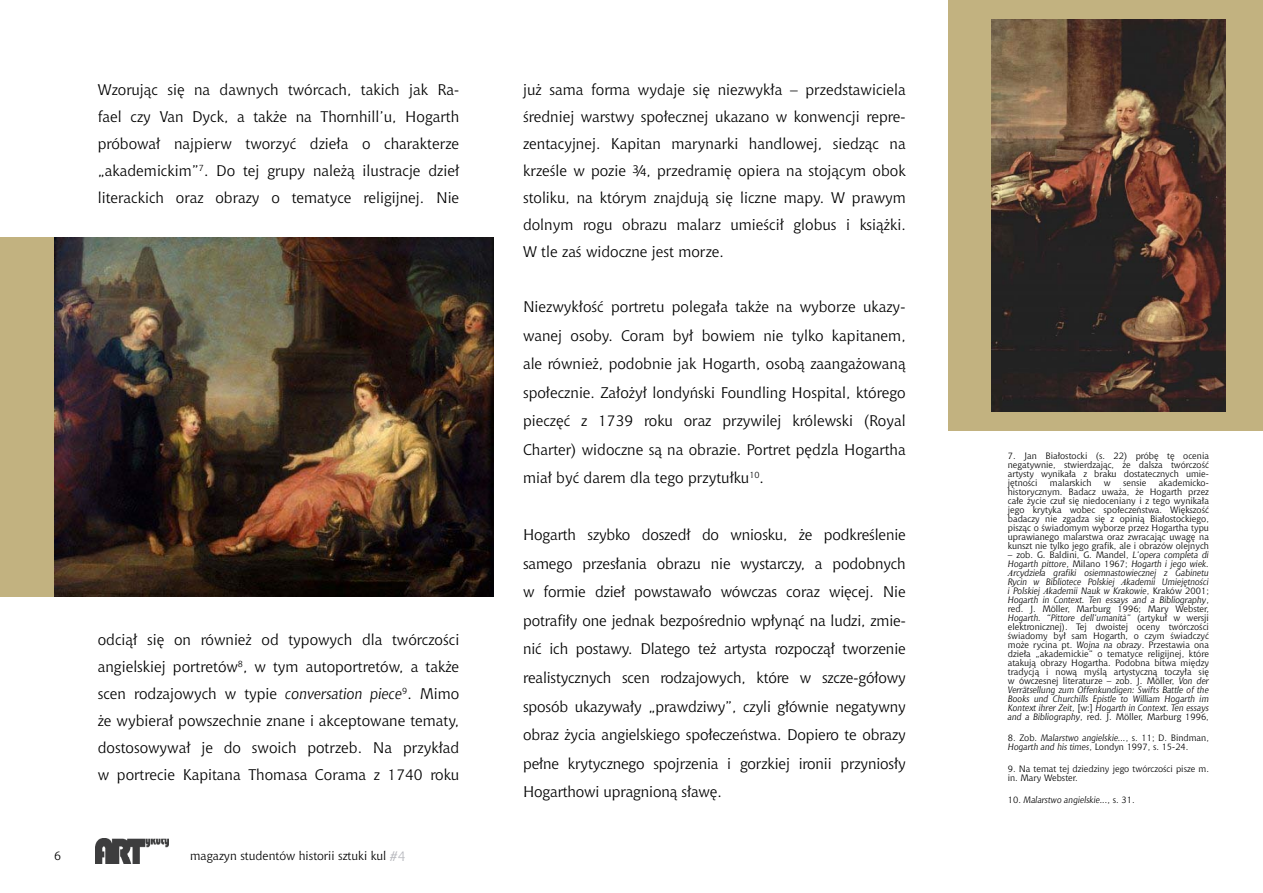
<style>
.page{position:relative;width:1263px;height:893px;background:#fff}
.page>*{position:absolute;margin:0;border:0;box-sizing:border-box;transform-origin:0 0}
.t1{font:15px/27px "Chianti PL";color:#000;text-align:justify}
.t2{font:12px "Chianti PL";color:#000}
.t3{font:italic 9px/9px "Chianti PL";color:#000;text-align:justify}
.t4{font:9px/9px "Chianti PL";color:#000;text-align:justify}
.s1{font-style:italic}
.s2{font-size:13.5px;color:#b9babf}
.s3{font-style:normal}
.s4{font-family:"Times New Roman"}
</style>
<div class="page">
<div style="left:0;top:237px;width:72px;height:360px;background:#c2b280"></div>
<img style="left:54px;top:237px;width:440px;height:360px">
<div style="left:948px;top:0;width:315px;height:430px;background:#c2b280"></div>
<img style="left:96px;top:839px;width:73px;height:24px">
<img style="left:991px;top:19px;width:235px;height:392px">
<p class="t1" style="left:98px;top:76px;width:363px">Wzorując się na dawnych twórcach, takich jak Ra&shy;fael czy Van Dyck, a także na Thornhill’u, Hogarth próbował najpierw tworzyć dzieła o charakterze „akademickim”<sup>7</sup>. Do tej grupy należą ilustracje dzieł literackich oraz obrazy o tematyce religijnej. Nie</p>
<p class="t1" style="left:98px;top:626px;width:363px">odciął się on również od typowych dla twórczości angielskiej portretów<sup>8</sup>, w tym autoportretów, a także scen rodzajowych w typie <span class="s1">conversation piece</span><sup>9</sup>. Mimo że wybierał powszechnie znane i akceptowane tematy, dostosowywał je do swoich potrzeb. Na przykład w portrecie Kapitana Thomasa Corama z 1740 roku</p>
<p class="t2" style="left:54px;top:848px;width:9px">6</p>
<p class="t2" style="left:190px;top:848px;width:217px">magazyn studentów historii sztuki kul <span class="s2">#4</span></p>
<p class="t1" style="left:523px;top:76px;width:384px">już sama forma wydaje się niezwykła – przedstawiciela średniej warstwy społecznej ukazano w konwencji repre&shy;zentacyjnej. Kapitan marynarki handlowej, siedząc na krześle w pozie ¾, przedramię opiera na stojącym obok stoliku, na którym znajdują się liczne mapy. W prawym dolnym rogu obrazu malarz umieścił globus i książki.<br>W tle zaś widoczne jest morze.</p>
<p class="t1" style="left:523px;top:293px;width:384px;line-height:28.5px">Niezwykłość portretu polegała także na wyborze ukazy&shy;wanej osoby. Coram był bowiem nie tylko kapitanem, ale również, podobnie jak Hogarth, osobą zaangażowaną społecznie. Założył londyński Foundling Hospital, którego pieczęć z 1739 roku oraz przywilej królewski (Royal Charter) widoczne są na obrazie. Portret pędzla Hogartha miał być darem dla tego przytułku<sup>10</sup>.</p>
<p class="t1" style="left:523px;top:521px;width:384px;line-height:28.5px">Hogarth szybko doszedł do wniosku, że podkreślenie samego przesłania obrazu nie wystarczy, a podobnych w formie dzieł powstawało wówczas coraz więcej. Nie potrafiły one jednak bezpośrednio wpłynąć na ludzi, zmie&shy;nić ich postawy. Dlatego też artysta rozpoczął tworzenie realistycznych scen rodzajowych, które w szcze-gółowy sposób ukazywały „prawdziwy”, czyli głównie negatywny obraz życia angielskiego społeczeństwa. Dopiero te obrazy pełne krytycznego spojrzenia i gorzkiej ironii przyniosły Hogarthowi upragnioną sławę.</p>
<p class="t4" style="left:1008px;top:451px;width:203px">7. Jan Białostocki (s. 22) próbę tę ocenia negatywnie, stwierdzając, że dalsza twórczość artysty wynikała z braku dostatecznych umie&shy;jętności</p>
<p class="t4" style="left:1008px;top:478px;width:203px;text-indent:151px">akademicko&shy;historycznym. Badacz uważa, że Hogarth przez całe życie czuł się niedoceniany i z tego wynikała jego krytyka wobec społeczeństwa. Większość badaczy nie zgadza się z opinią Białostockiego, pisząc o świadomym wyborze przez Hogartha typu uprawianego malarstwa oraz zwracając uwagę na kunszt nie tylko jego grafik, ale i obrazów olejnych</p>
<p class="t3" style="left:1008px;top:550px;width:203px"><span class="s3">– zob. G. Baldini, G. Mandel,</span> L’opera completa di Hogarth pittore<span class="s3">, Milano 1967;</span> Hogarth i jego wiek.<br><span class="s4">A</span>rcydzieła grafiki osiemnastowiecznej z Gabinetu Rycin w Bibliotece Polskiej <span class="s4">A</span>kademii Umiejętności i Polskiej <span class="s4">A</span>kademii Nauk w Krakowie<span class="s3">, Kraków 2001; </span>Hogarth in Context. Ten essays and a Bibliography<span class="s3">, red. J. Möller, Marburg 1996; Mary Webster, </span>Hogarth. “Pittore dell’umanità” <span class="s3">(artykuł w wersji elektronicznej). Tej dwoistej oceny twórczości świadomy był sam Hogarth, o czym świadczyć może rycina pt.</span> Wojna na obrazy<span class="s3">. Przestawia ona dzieła „akademickie” o tematyce religijnej, które atakują obrazy Hogartha. Podobna bitwa między tradycją i nową myślą artystyczną toczyła się w ówczesnej literaturze – zob. J. Möller,</span> Von der Verrätsellung zum Offenkundigen: Swifts Battle of the Books und Churchills Epistle to William Hogarth im Kontext ihrer Zeit<span class="s3">, [w:]</span> Hogarth in Context. Ten essays and a Bibliography<span class="s3">, red. J. Möller, Marburg 1996,</span></p>
<p class="t4" style="left:1008px;top:733px;width:203px">8. Zob. <span class="s1">Malarstwo angielskie...</span>, s. 11; D. Bindman,<br><span class="s1">Hogarth and his times</span>, Londyn 1997, s. 15-24.</p>
<p class="t4" style="left:1008px;top:764px;width:203px">9. Na temat tej dziedziny jego twórczości pisze m. in. Mary Webster.</p>
<p class="t3" style="left:1008px;top:795px;width:128px"><span class="s3">10.</span> Malarstwo angielskie...<span class="s3">, s. 31.</span></p>
<p class="t4" style="left:1050px;top:478px;width:43px">malarskich</p>
<p class="t4" style="left:1104px;top:478px;width:8px">w</p>
<p class="t4" style="left:1123px;top:478px;width:25px">sensie</p>
</div>
